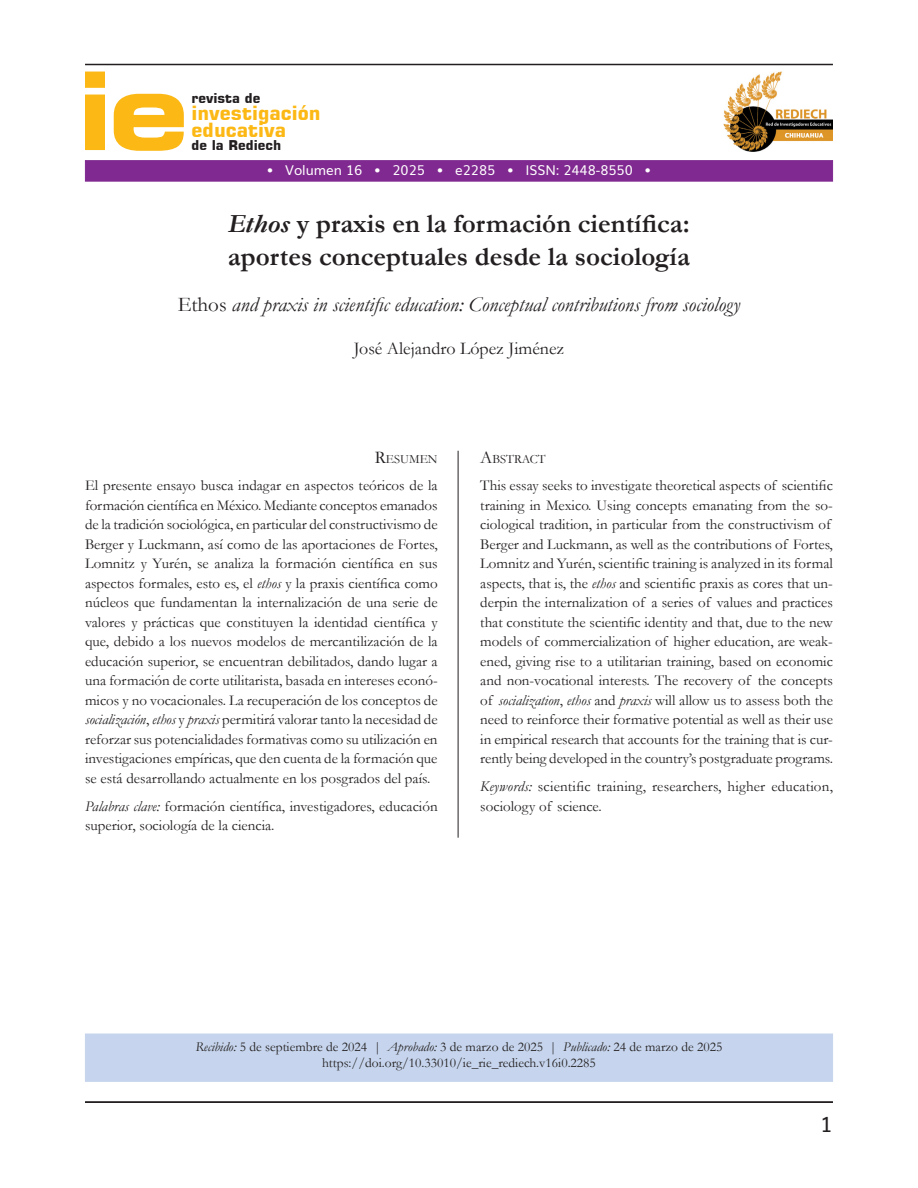
<style>
.page{position:relative;width:918px;height:1188px;background:#fff}
.page>*{position:absolute;margin:0;border:0;box-sizing:border-box;transform-origin:0 0}
.t1{font:700 expanded 108px "Square 721 BT";color:#fcb814}
.Titulo{font:700 27px "Garamond";color:#231f20}
.t2{font:italic 21px "Garamond";color:#231f20}
.t3{font:21px "Muli";color:#231f20}
.t4{font:700 19.5px "Square 721 BT";color:#fcb814}
.Autores-Credito{font:18px "Garamond";color:#231f20}
.Resumen{font:15px/19.5px "Garamond";color:#231f20;text-align:justify}
.Resumen-Abstract{font:15px/19.5px "Garamond";color:#231f20}
.Fechas-DOI{font:13.5px "Garamond";color:#231f20}
.t5{font:13.5px "Muli";color:#fff}
.t6{font:700 13.5px "Square 721 BT";color:#231f20}
.Titulo_Resumen{font:12.6px "Garamond";color:#231f20}
.s1{font-style:italic}
.s2{font-style:normal}
.s3{font-size:18px}
</style>
<div class="page">
<hr style="left:458px;top:451px;width:1px;height:387px;background:#231f20">
<hr style="left:85px;top:1101px;width:748px;height:2px;background:#231f20">
<div style="left:85px;top:1034px;width:748px;height:48px;background:#c6d5ed"></div>
<div style="left:85px;top:160px;width:748px;height:22px;background:#802990;border:1px solid #802990"></div>
<img style="left:724px;top:71px;width:109px;height:80px">
<hr style="left:85px;top:64px;width:748px;height:1px;background:#231f20">
<p class="t1" style="left:77px;top:46px;width:115px">ie</p>
<p class="t6" style="left:192px;top:90px;width:70px">revista de</p>
<p class="t4" style="left:192px;top:101px;width:131px">investigación</p>
<p class="t4" style="left:192px;top:118px;width:96px">educativa</p>
<p class="t6" style="left:192px;top:137px;width:91px">de la Rediech</p>
<p class="t5" style="left:267px;top:159px;width:386px">• Volumen 16 • 2025 • e2285 • ISSN: 2448-8550 •</p>
<p class="Titulo" style="left:228px;top:205px;width:463px"><span class="s1">Ethos</span> y praxis en la formación científica:</p>
<p class="Titulo" style="left:228px;top:238px;width:464px">aportes conceptuales desde la sociología</p>
<p class="t2" style="left:178px;top:290px;width:564px"><span class="s2">Ethos</span> and praxis in scientific education: Conceptual contributions from sociology</p>
<p class="Autores-Credito" style="left:354px;top:336px;width:212px">José Alejandro López Jiménez</p>
<p class="Titulo_Resumen" style="left:375px;top:450px;width:64px"><span class="s3">R</span>ESUMEN</p>
<p class="Resumen" style="left:85px;top:476px;width:354px">El presente ensayo busca indagar en aspectos teóricos de la formación científica en México. Mediante conceptos emanados de la tradición sociológica, en particular del constructivismo de Berger y Luckmann, así como de las aportaciones de Fortes, Lomnitz y Yurén, se analiza la formación científica en sus aspectos formales, esto es, el <span class="s1">ethos</span> y la praxis científica como núcleos que fundamentan la internalización de una serie de valores y prácticas que constituyen la identidad científica y que, debido a los nuevos modelos de mercantilización de la educación superior, se encuentran debilitados, dando lugar a una formación de corte utilitarista, basada en intereses econó&shy;micos y no vocacionales. La recuperación de los conceptos de <span class="s1">socialización</span>, <span class="s1">ethos</span> y <span class="s1">praxis</span> permitirá valorar tanto la necesidad de reforzar sus potencialidades formativas como su utilización en investigaciones empíricas, que den cuenta de la formación que se está desarrollando actualmente en los posgrados del país.</p>
<p class="Resumen" style="left:85px;top:796px;width:354px"><span class="s1">Palabras clave:</span> formación científica, investigadores, educación superior, sociología de la ciencia.</p>
<p class="Titulo_Resumen" style="left:480px;top:450px;width:67px"><span class="s3">A</span>BSTRACT</p>
<p class="Resumen-Abstract" style="left:480px;top:476px;width:354px">This essay seeks to investigate theoretical aspects of scientific training in Mexico. Using concepts emanating from the so&shy;ciological tradition, in particular from the constructivism of Berger and Luckmann, as well as the contributions of Fortes, Lomnitz and Yurén, scientific training is analyzed in its formal aspects, that is, the <span class="s1">ethos</span> and scientific praxis as cores that un&shy;derpin the internalization of a series of values and practices that constitute the scientific identity and that, due to the new models of commercialization of higher education, are weak&shy;ened, giving rise to a utilitarian training, based on economic and non-vocational interests. The recovery of the concepts of <span class="s1">socialization</span>, <span class="s1">ethos</span> and <span class="s1">praxis</span> will allow us to assess both the need to reinforce their formative potential as well as their use in empirical research that accounts for the training that is cur&shy;rently being developed in the country’s postgraduate programs.</p>
<p class="Resumen-Abstract" style="left:480px;top:777px;width:354px"><span class="s1">Keywords:</span> scientific training, researchers, higher education, sociology of science.</p>
<p class="Fechas-DOI" style="left:195px;top:1038px;width:529px"><span class="s1">Recibido:</span> 5 de septiembre de 2024 | <span class="s1">Aprobado:</span> 3 de marzo de 2025 | <span class="s1">Publicado:</span> 24 de marzo de 2025</p>
<p class="Fechas-DOI" style="left:322px;top:1054px;width:275px">https://doi.org/10.33010/ie_rie_rediech.v16i0.2285</p>
<p class="t3" style="left:820px;top:1107px;width:14px">1</p>
</div>
